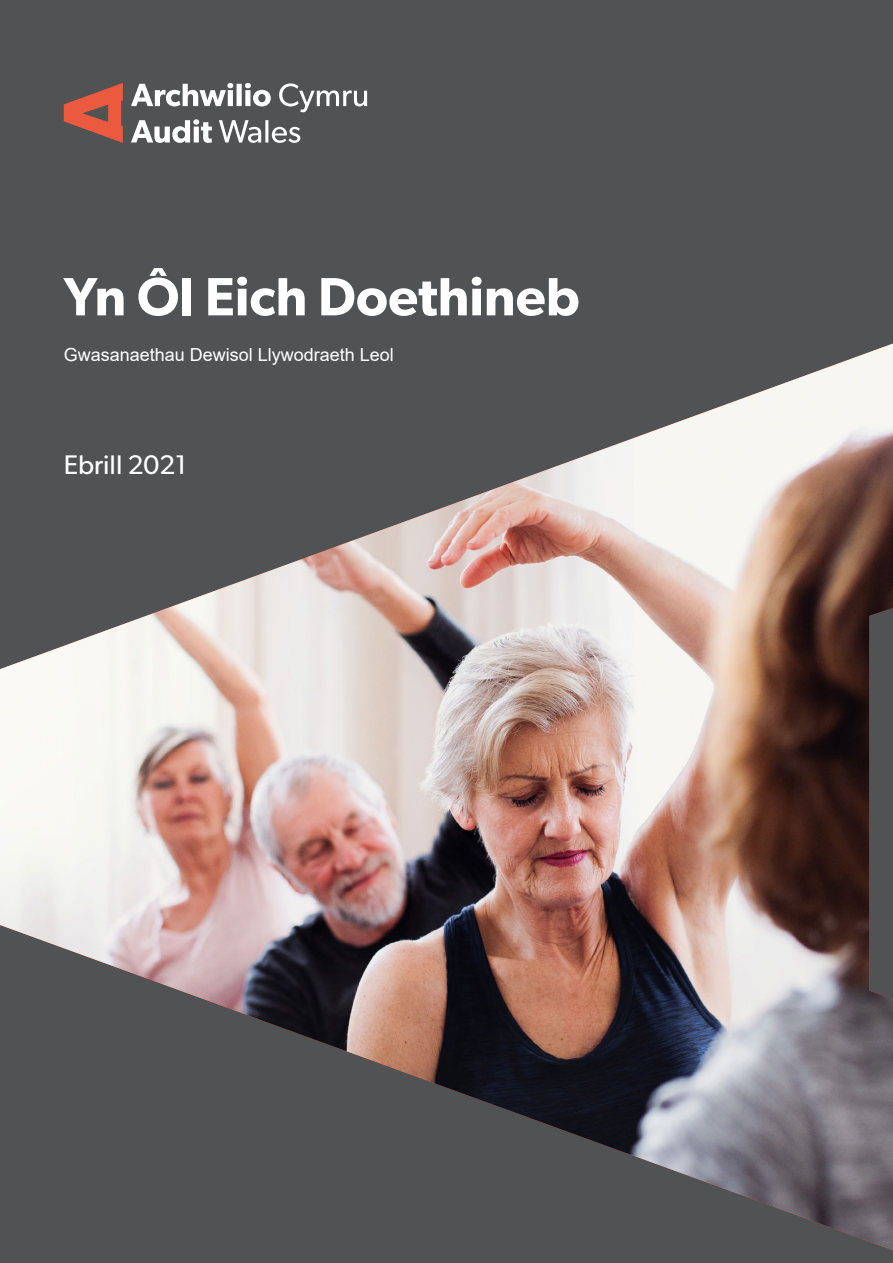
<style>
.page{position:relative;width:893px;height:1263px;background:#515254}
.page>*{position:absolute;margin:0;border:0;box-sizing:border-box;transform-origin:0 0}
.Cover_Heading{font:600 54px "Gibson";color:#fff}
.Date{font:27px "Gibson";color:#fff}
.Cover_Heading-2{font:18px "Arial";color:#fff}
</style>
<div class="page">
<img style="left:0;top:336px;width:893px;height:922px">
<svg style="left:131px;top:119px;width:169px;height:24px"></svg>
<svg style="left:131px;top:83px;width:236px;height:29px"></svg>
<svg style="left:64px;top:83px;width:59px;height:60px;background:#a85648"></svg>
<h1 class="Cover_Heading" style="left:64px;top:264px;width:517px">Yn Ôl Eich Doethineb</h1>
<h1 class="Cover_Heading-2" style="left:64px;top:342px;width:332px">Gwasanaethau Dewisol Llywodraeth Leol</h1>
<h2 class="Date" style="left:64px;top:449px;width:125px">Ebrill 2021</h2>
</div>
